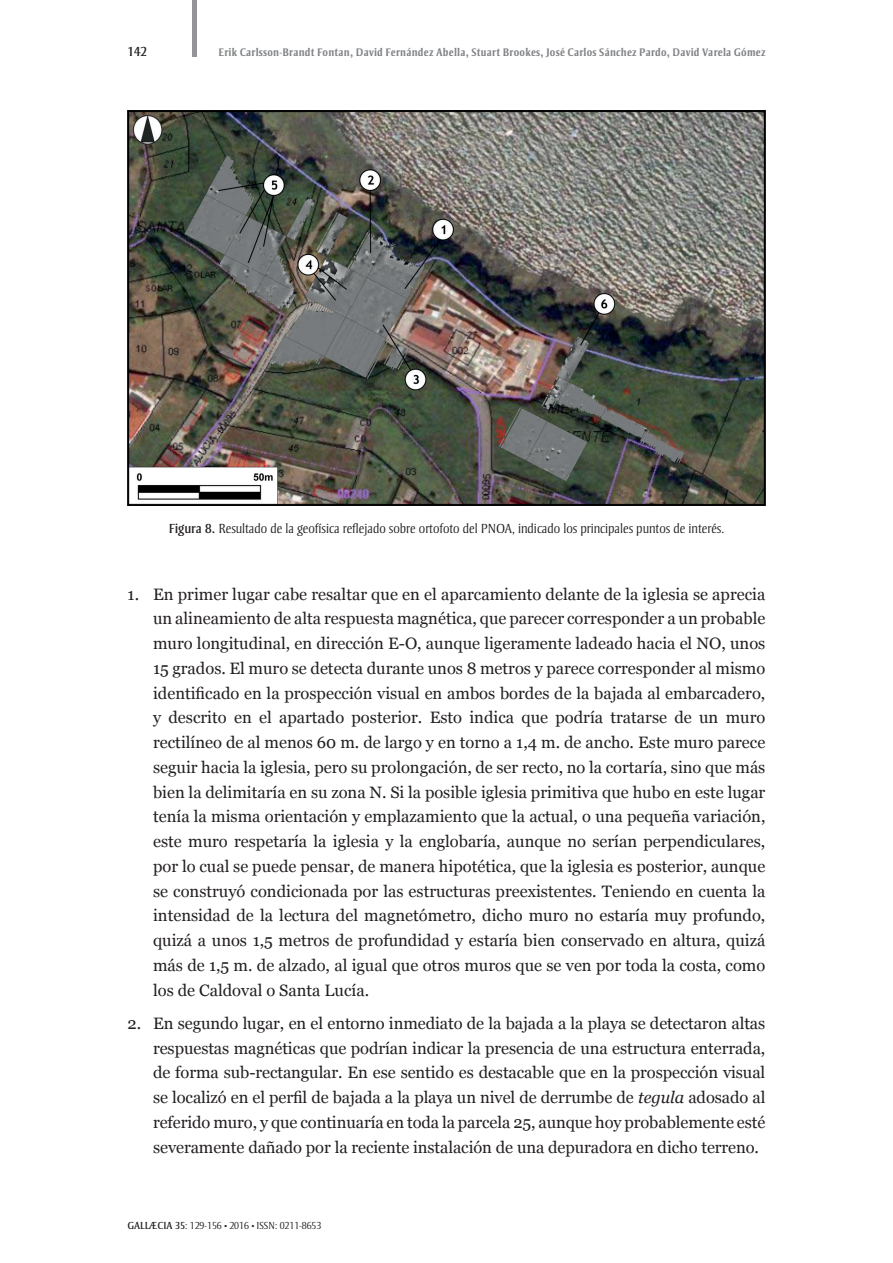
<style>
.page{position:relative;width:893px;height:1263px;background:#fff}
.page>*{position:absolute;margin:0;border:0;box-sizing:border-box;transform-origin:0 0}
.t1{font:16.5px/24.8px "Georgia";color:#231f20;text-align:justify}
.t2{font:300 13.5px "Strayhorn";color:#231f20}
.t3{font:13.5px "Strayhorn";color:#231f20}
.t4{font:700 11.25px "Strayhorn";letter-spacing:.025em;color:#808285;scale:.95 1}
.t5{font:300 10.5px "Strayhorn";color:#231f20}
.s1{font-weight:400}
.s2{font-style:italic}
.s3{font-size:9px}
</style>
<div class="page">
<hr style="left:192px;top:0;width:4px;height:56px;background:#939598">
<img style="left:128px;top:111px;width:637px;height:395px">
<p class="t3" style="left:128px;top:44px;width:21px">142</p>
<p class="t4" style="left:218px;top:45px;width:577px">Erik Carlsson-Brandt Fontan, David Fernández Abella, Stuart Brookes, José Carlos Sánchez Pardo, David Varela Gómez</p>
<p class="t2" style="left:169px;top:521px;width:557px"><span class="s1">Figura 8.</span> Resultado de la geofísica reflejado sobre ortofoto del PNOA, indicado los principales puntos de interés.</p>
<p class="t1" style="left:153px;top:582px;width:614px;text-indent:-26px">1. En primer lugar cabe resaltar que en el aparcamiento delante de la iglesia se aprecia un alineamiento de alta respuesta magnética, que parecer corresponder a un probable muro longitudinal, en dirección E-O, aunque ligeramente ladeado hacia el NO, unos 15 grados. El muro se detecta durante unos 8 metros y parece corresponder al mismo identificado en la prospección visual en ambos bordes de la bajada al embarcadero, y descrito en el apartado posterior. Esto indica que podría tratarse de un muro rectilíneo de al menos 60 m. de largo y en torno a 1,4 m. de ancho. Este muro parece seguir hacia la iglesia, pero su prolongación, de ser recto, no la cortaría, sino que más bien la delimitaría en su zona N. Si la posible iglesia primitiva que hubo en este lugar tenía la misma orientación y emplazamiento que la actual, o una pequeña variación, este muro respetaría la iglesia y la englobaría, aunque no serían perpendiculares, por lo cual se puede pensar, de manera hipotética, que la iglesia es posterior, aunque se construyó condicionada por las estructuras preexistentes. Teniendo en cuenta la intensidad de la lectura del magnetómetro, dicho muro no estaría muy profundo, quizá a unos 1,5 metros de profundidad y estaría bien conservado en altura, quizá más de 1,5 m. de alzado, al igual que otros muros que se ven por toda la costa, como los de Caldoval o Santa Lucía.</p>
<p class="t1" style="left:153px;top:1011px;width:614px;text-indent:-26px">2. En segundo lugar, en el entorno inmediato de la bajada a la playa se detectaron altas respuestas magnéticas que podrían indicar la presencia de una estructura enterrada, de forma sub-rectangular. En ese sentido es destacable que en la prospección visual se localizó en el perfil de bajada a la playa un nivel de derrumbe de <span class="s2">tegula</span> adosado al referido muro, y que continuaría en toda la parcela 25, aunque hoy probablemente esté severamente dañado por la reciente instalación de una depuradora en dicho terreno.</p>
<p class="t5" style="left:128px;top:1219px;width:195px"><span class="s1">GALLÆCIA 35</span>: 129-156 <span class="s3">•</span> 2016 <span class="s3">•</span> ISSN: 0211-8653</p>
</div>
